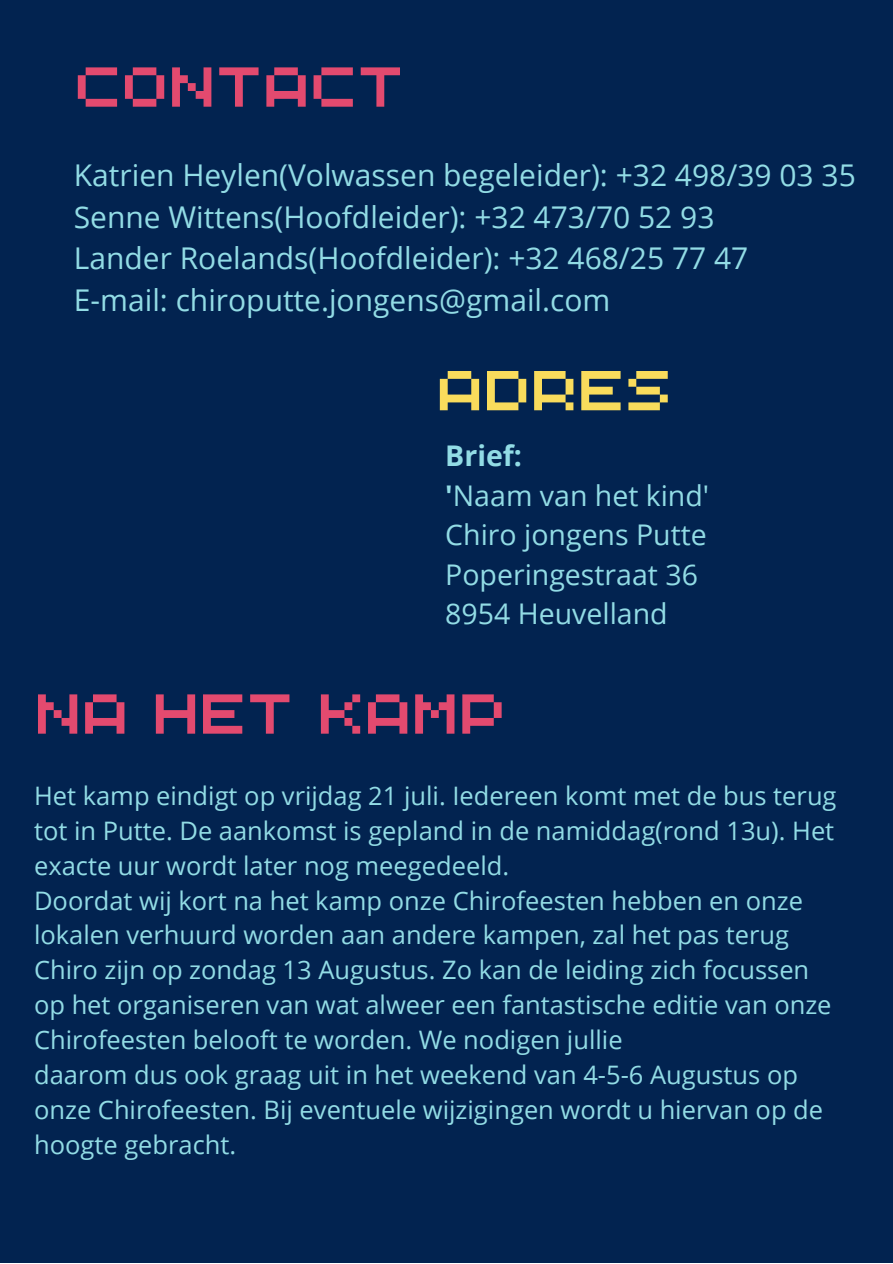
<style>
.page{position:relative;width:893px;height:1264px;background:#fff}
.page>*{position:absolute;margin:0;border:0;box-sizing:border-box;transform-origin:0 0}
.t1{font:56.1px "Arcade Gamer";color:#e34a6f}
.t2{font:56.1px "Arcade Gamer";color:#f9dc5c}
.t3{font:30px "Open Sans";color:#92dce5}
.t4{font:28.5px "Open Sans";color:#92dce5}
.t5{font:700 28.5px "Open Sans";color:#92dce5}
.t6{font:25.5px/34.8px "Open Sans";color:#92dce5}
.s1{font-weight:700}
</style>
<div class="page">
<div style="left:0;top:0;width:892px;height:1262px;background:#022350"></div>
<p class="t1" style="left:74px;top:60px;width:331px">CONTACT</p>
<p class="t3" style="left:74px;top:154px;width:783px">Katrien Heylen(Volwassen begeleider): +32 498/39 03 35</p>
<p class="t3" style="left:74px;top:196px;width:642px">Senne Wittens(Hoofdleider): +32 473/70 52 93</p>
<p class="t3" style="left:74px;top:237px;width:676px">Lander Roelands(Hoofdleider): +32 468/25 77 47</p>
<p class="t3" style="left:74px;top:279px;width:538px">E-mail: chiroputte.jongens@gmail.com</p>
<p class="t2" style="left:436px;top:363px;width:237px">ADRES</p>
<p class="t5" style="left:445px;top:436px;width:78px">Brief:</p>
<p class="t4" style="left:445px;top:475px;width:265px"><span class="s1">'</span>Naam van het kind'</p>
<p class="t4" style="left:445px;top:514px;width:263px">Chiro jongens Putte</p>
<p class="t4" style="left:445px;top:554px;width:254px">Poperingestraat 36</p>
<p class="t4" style="left:445px;top:593px;width:224px">8954 Heuvelland</p>
<p class="t1" style="left:34px;top:686px;width:473px">NA HET KAMP</p>
<p class="t6" style="left:34px;top:777px;width:804px;text-align:justify">Het kamp eindigt op vrijdag 21 juli. Iedereen komt met de bus terug tot in Putte. De aankomst is gepland in de namiddag(rond 13u). Het exacte uur wordt later nog meegedeeld.</p>
<p class="t6" style="left:34px;top:882px;width:799px">Doordat wij kort na het kamp onze Chirofeesten hebben en onze lokalen verhuurd worden aan andere kampen, zal het pas terug Chiro zijn op zondag 13 Augustus. Zo kan de leiding zich focussen op het organiseren van wat alweer een fantastische editie van onze Chirofeesten belooft te worden. We nodigen jullie</p>
<p class="t6" style="left:34px;top:1056px;width:790px">daarom dus ook graag uit in het weekend van 4-5-6 Augustus op onze Chirofeesten. Bij eventuele wijzigingen wordt u hiervan op de hoogte gebracht.</p>
</div>
